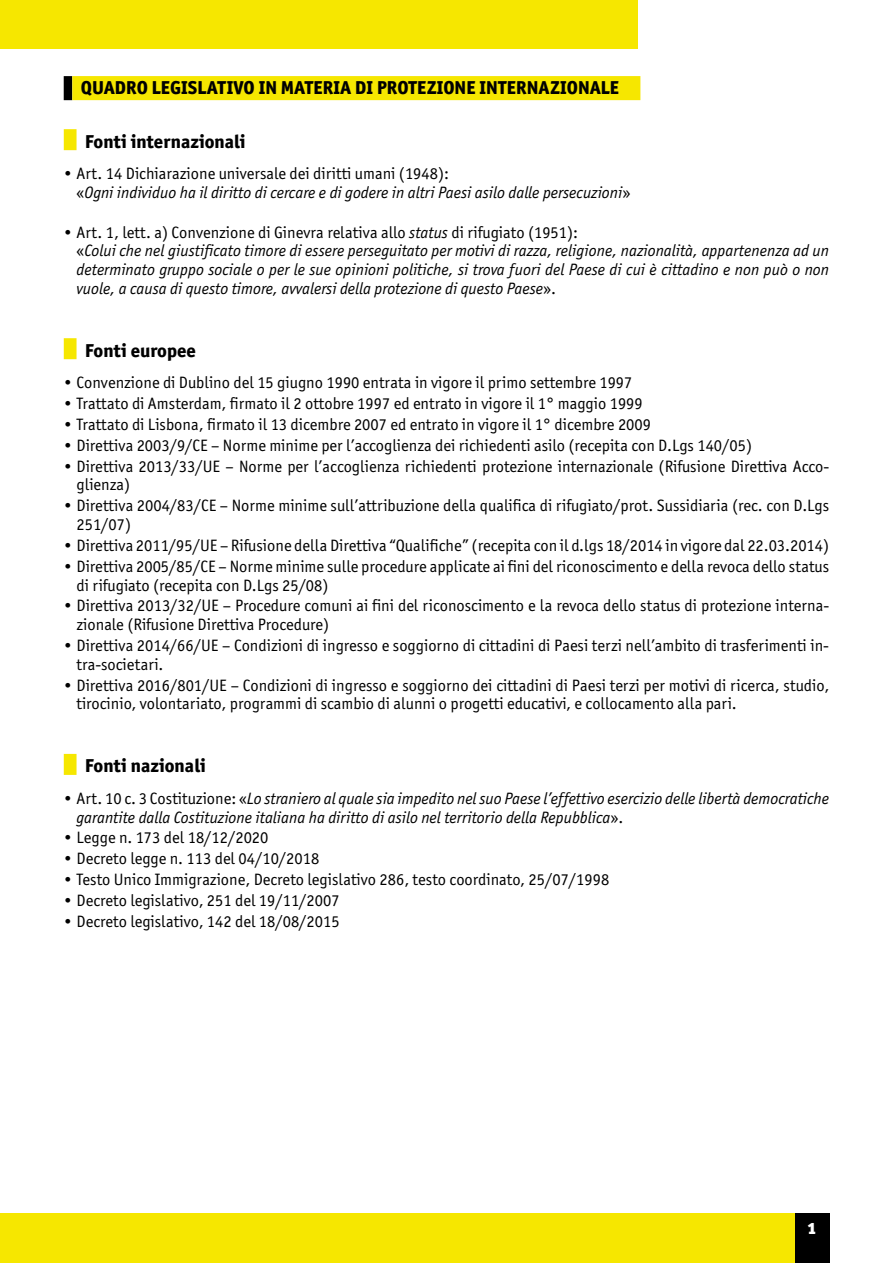
<style>
.page{position:relative;width:893px;height:1263px;background:#fff}
.page>*{position:absolute;margin:0;border:0;box-sizing:border-box;transform-origin:0 0}
.t1{font:800 18.75px "Officina Sans ITC Pro";color:#000}
.t2{font:16.5px/18.8px "Officina Sans ITC Pro";color:#000}
.t3{font:italic 16.5px/18.8px "Officina Sans ITC Pro";color:#000}
.t4{font:900 16.5px "Officina Sans ITC Pro";color:#fff}
.s1{font-style:normal}
</style>
<div class="page">
<div style="left:0;top:1214px;width:812px;height:49px;background:#f6e700"></div>
<div style="left:795px;top:1214px;width:34px;height:49px;background:#000"></div>
<div style="left:0;top:0;width:638px;height:49px;background:#f6e700"></div>
<div style="left:64px;top:76px;width:8px;height:24px;background:#000"></div>
<div style="left:72px;top:76px;width:568px;height:24px;background:#f6e700"></div>
<div style="left:64px;top:129px;width:13px;height:21px;background:#f6e700"></div>
<div style="left:64px;top:338px;width:13px;height:21px;background:#f6e700"></div>
<div style="left:64px;top:754px;width:13px;height:21px;background:#f6e700"></div>
<p class="t1" style="left:81px;top:76px;width:540px">QUADRO LEGISLATIVO IN MATERIA DI PROTEZIONE INTERNAZIONALE</p>
<p class="t1" style="left:85px;top:129px;width:162px">Fonti internazionali</p>
<p class="t3" style="left:77px;top:164px;width:555px;text-indent:-13px"><span class="s1">• Art. 14 Dichiarazione universale dei diritti umani (1948):<br>«</span>Ogni individuo ha il diritto di cercare e di godere in altri Paesi asilo dalle persecuzioni<span class="s1">»</span></p>
<p class="t3" style="left:77px;top:223px;width:754px;text-indent:-13px"><span class="s1">• Art. 1, lett. a) Convenzione di Ginevra relativa allo</span> status <span class="s1">di rifugiato (1951):<br>«</span>Colui che nel giustificato timore di essere perseguitato per motivi di razza, religione, nazionalità, appartenenza ad un determinato gruppo sociale o per le sue opinioni politiche, si trova fuori del Paese di cui è cittadino e non può o non vuole, a causa di questo timore, avvalersi della protezione di questo Paese<span class="s1">».</span></p>
<p class="t1" style="left:85px;top:338px;width:112px">Fonti europee</p>
<p class="t2" style="left:64px;top:373px;width:570px">• Convenzione di Dublino del 15 giugno 1990 entrata in vigore il primo settembre 1997</p>
<p class="t2" style="left:64px;top:394px;width:580px">• Trattato di Amsterdam, firmato il 2 ottobre 1997 ed entrato in vigore il 1° maggio 1999</p>
<p class="t2" style="left:64px;top:415px;width:589px">• Trattato di Lisbona, firmato il 13 dicembre 2007 ed entrato in vigore il 1° dicembre 2009</p>
<p class="t2" style="left:64px;top:436px;width:690px">• Direttiva 2003/9/CE – Norme minime per l’accoglienza dei richiedenti asilo (recepita con D.Lgs 140/05)</p>
<p class="t2" style="left:77px;top:457px;width:754px;text-indent:-13px">• Direttiva 2013/33/UE – Norme per l’accoglienza richiedenti protezione internazionale (Rifusione Direttiva Acco&shy;glienza)</p>
<p class="t2" style="left:77px;top:496px;width:754px;text-indent:-13px">• Direttiva 2004/83/CE – Norme minime sull’attribuzione della qualifica di rifugiato/prot. Sussidiaria (rec. con D.Lgs<br>251/07)</p>
<p class="t2" style="left:64px;top:536px;width:767px">• Direttiva 2011/95/UE – Rifusione della Direttiva “Qualifiche” (recepita con il d.lgs 18/2014 in vigore dal 22.03.2014)</p>
<p class="t2" style="left:77px;top:557px;width:754px;text-indent:-13px">• Direttiva 2005/85/CE – Norme minime sulle procedure applicate ai fini del riconoscimento e della revoca dello status di rifugiato (recepita con D.Lgs 25/08)</p>
<p class="t2" style="left:77px;top:596px;width:754px;text-indent:-13px">• Direttiva 2013/32/UE – Procedure comuni ai fini del riconoscimento e la revoca dello status di protezione interna&shy;zionale (Rifusione Direttiva Procedure)</p>
<p class="t2" style="left:77px;top:636px;width:754px;text-indent:-13px">• Direttiva 2014/66/UE – Condizioni di ingresso e soggiorno di cittadini di Paesi terzi nell’ambito di trasferimenti in&shy;tra-societari.</p>
<p class="t2" style="left:77px;top:676px;width:754px;text-indent:-13px">• Direttiva 2016/801/UE – Condizioni di ingresso e soggiorno dei cittadini di Paesi terzi per motivi di ricerca, studio, tirocinio, volontariato, programmi di scambio di alunni o progetti educativi, e collocamento alla pari.</p>
<p class="t1" style="left:85px;top:754px;width:122px">Fonti nazionali</p>
<p class="t3" style="left:77px;top:789px;width:754px;text-indent:-13px"><span class="s1">• Art. 10 c. 3 Costituzione: «</span>Lo straniero al quale sia impedito nel suo Paese l’effettivo esercizio delle libertà democratiche garantite dalla Costituzione italiana ha diritto di asilo nel territorio della Repubblica<span class="s1">».</span></p>
<p class="t2" style="left:64px;top:828px;width:206px">• Legge n. 173 del 18/12/2020</p>
<p class="t2" style="left:64px;top:849px;width:257px">• Decreto legge n. 113 del 04/10/2018</p>
<p class="t2" style="left:64px;top:870px;width:547px">• Testo Unico Immigrazione, Decreto legislativo 286, testo coordinato, 25/07/1998</p>
<p class="t2" style="left:64px;top:891px;width:277px">• Decreto legislativo, 251 del 19/11/2007</p>
<p class="t2" style="left:64px;top:912px;width:277px">• Decreto legislativo, 142 del 18/08/2015</p>
<p class="t4" style="left:807px;top:1217px;width:11px">1</p>
</div>
